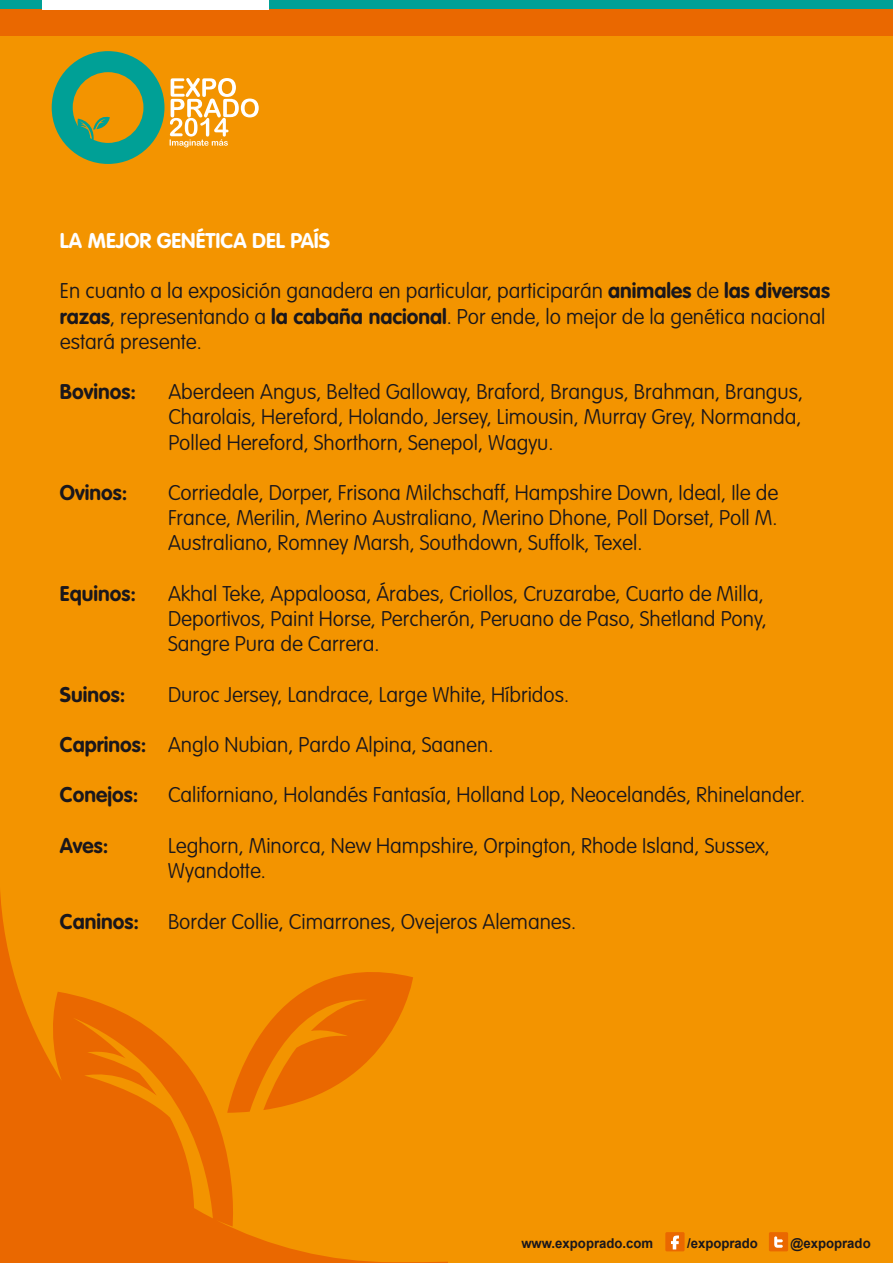
<style>
.page{position:relative;width:893px;height:1263px;background:#f39400}
.page>*{position:absolute;margin:0;border:0;box-sizing:border-box;transform-origin:0 0}
.t1{font:100 21px/25.2px "VAG Rounded Std";color:#1a171c}
.t2{font:700 21px "VAG Rounded Std";color:#1a171c}
.t3{font:700 21px "VAG Rounded Std";color:#fff}
.t4{font:700 13.5px "Arial";color:#1a171c}
.s1{font-weight:700}
</style>
<div class="page">
<div style="left:0;top:0;width:893px;height:36px;background:#ea6800"></div>
<div style="left:0;top:0;width:893px;height:9px;background:#00a096"></div>
<div style="left:42px;top:0;width:227px;height:9px;background:#fff"></div>
<svg style="left:52px;top:51px;width:112px;height:113px"></svg>
<svg style="left:170px;top:78px;width:89px;height:69px"></svg>
<svg style="left:0;top:892px;width:447px;height:371px"></svg>
<div style="left:665px;top:1232px;width:20px;height:19px;background:#ea6800;border-radius:2px"></div>
<svg style="left:671px;top:1235px;width:8px;height:14px"></svg>
<div style="left:769px;top:1232px;width:19px;height:19px;background:#ea6800;border-radius:2px"></div>
<svg style="left:774px;top:1236px;width:9px;height:12px"></svg>
<p class="t3" style="left:60px;top:228px;width:272px">LA MEJOR GENÉTICA DEL PAÍS</p>
<p class="t1" style="left:60px;top:279px;width:771px">En cuanto a la exposición ganadera en particular, participarán <span class="s1">animales</span> de <span class="s1">las diversas razas</span>, representando a <span class="s1">la cabaña nacional</span>. Por ende, lo mejor de la genética nacional estará presente.</p>
<p class="t2" style="left:60px;top:379px;width:78px">Bovinos:</p>
<p class="t1" style="left:168px;top:380px;width:636px;text-align:justify">Aberdeen Angus, Belted Galloway, Braford, Brangus, Brahman, Brangus, Charolais, Hereford, Holando, Jersey, Limousin, Murray Grey, Normanda, Polled Hereford, Shorthorn, Senepol, Wagyu.</p>
<p class="t2" style="left:60px;top:480px;width:69px">Ovinos:</p>
<p class="t1" style="left:168px;top:481px;width:612px;text-align:justify">Corriedale, Dorper, Frisona Milchschaff, Hampshire Down, Ideal, Ile de France, Merilin, Merino Australiano, Merino Dhone, Poll Dorset, Poll M.<br>Australiano, Romney Marsh, Southdown, Suffolk, Texel.</p>
<p class="t2" style="left:60px;top:581px;width:78px">Equinos:</p>
<p class="t1" style="left:168px;top:582px;width:600px">Akhal Teke, Appaloosa, Árabes, Criollos, Cruzarabe, Cuarto de Milla,<br>Deportivos, Paint Horse, Percherón, Peruano de Paso, Shetland Pony,<br>Sangre Pura de Carrera.</p>
<p class="t2" style="left:60px;top:682px;width:67px">Suinos:</p>
<p class="t1" style="left:168px;top:682px;width:403px">Duroc Jersey, Landrace, Large White, Híbridos.</p>
<p class="t1" style="left:60px;top:733px;width:435px"><span class="s1">Caprinos:</span> Anglo Nubian, Pardo Alpina, Saanen.</p>
<p class="t2" style="left:60px;top:783px;width:80px">Conejos:</p>
<p class="t1" style="left:168px;top:783px;width:639px">Californiano, Holandés Fantasía, Holland Lop, Neocelandés, Rhinelander.</p>
<p class="t2" style="left:60px;top:833px;width:50px">Aves:</p>
<p class="t1" style="left:168px;top:834px;width:603px">Leghorn, Minorca, New Hampshire, Orpington, Rhode Island, Sussex,<br>Wyandotte.</p>
<p class="t2" style="left:60px;top:909px;width:81px">Caninos:</p>
<p class="t1" style="left:168px;top:909px;width:410px">Border Collie, Cimarrones, Ovejeros Alemanes.</p>
<p class="t4" style="left:521px;top:1234px;width:133px">www.expoprado.com</p>
<p class="t4" style="left:687px;top:1234px;width:72px">/expoprado</p>
<p class="t4" style="left:791px;top:1234px;width:82px">@expoprado</p>
</div>
